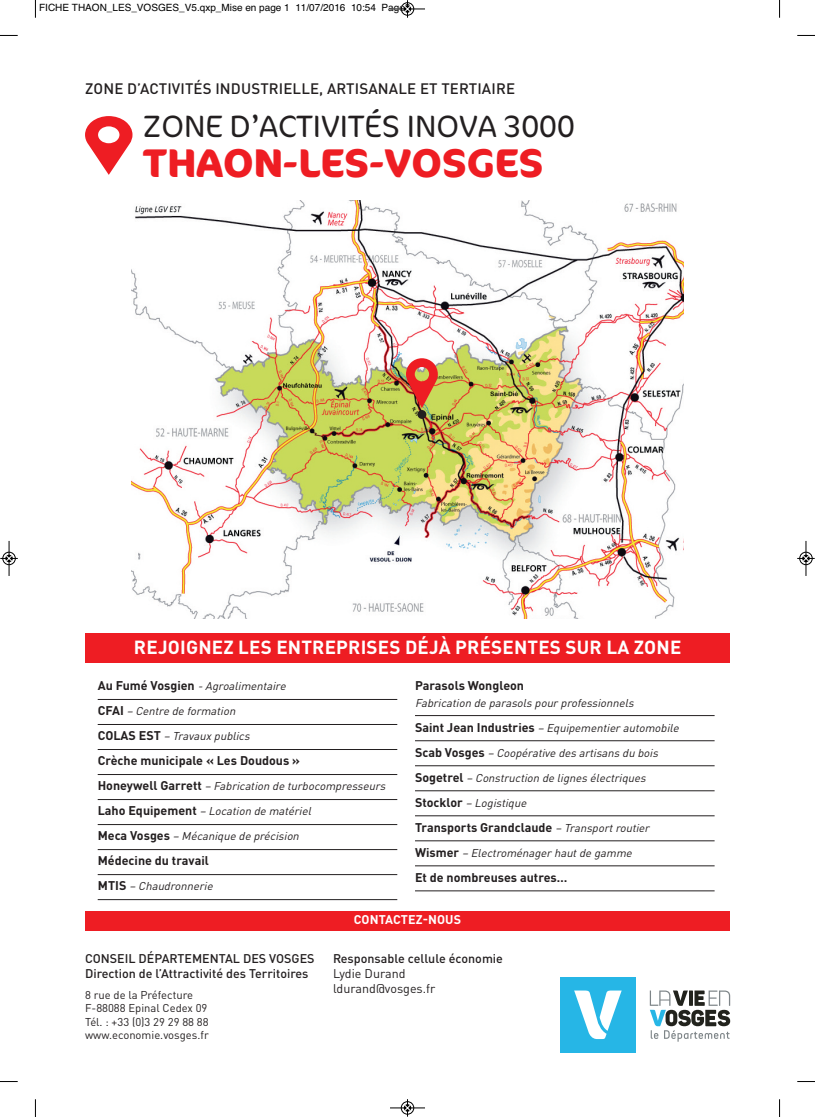
<style>
.page{position:relative;width:815px;height:1117px;background:#fff}
.page>*{position:absolute;margin:0;border:0;box-sizing:border-box;transform-origin:0 0}
.t1{font:700 40px "Cocon";color:#ee1d23}
.t2{font:300 31.25px "Cocon";color:#231f20}
.t3{font:700 18.75px "DIN Pro";letter-spacing:.01em;color:#fff}
.t4{font:500 15px "DIN Pro";letter-spacing:.01em;color:#231f20}
.t5{font:700 12.5px "DIN Pro";color:#231f20}
.t6{font:500 12.5px/15px "DIN Pro";color:#231f20}
.t7{font:12.5px/15px "DIN Pro";color:#231f20}
.t8{font:700 12.5px "DIN Pro";letter-spacing:.01em;color:#fff}
.t9{font:italic 11.25px "DIN Pro";color:#231f20}
.t10{font:11.25px/13.5px "DIN Pro";color:#231f20}
.t11{font:10px "Helvetica";color:#000}
.s1{font-weight:700;font-style:normal;font-size:12.5px}
.s2{font-weight:400;font-style:italic;font-size:11.25px}
</style>
<div class="page">
<div style="left:85px;top:911px;width:645px;height:19px;background:#ee1d23"></div>
<svg style="left:650px;top:990px;width:80px;height:51px"></svg>
<div style="left:560px;top:976px;width:76px;height:76px;background:#26b6e6"></div>
<svg style="left:574px;top:990px;width:48px;height:48px"></svg>
<svg style="left:85px;top:116px;width:47px;height:59px"></svg>
<img style="left:132px;top:200px;width:552px;height:418px">
<svg style="left:406px;top:358px;width:32px;height:50px;background:#d96d47"></svg>
<hr style="left:98px;top:699px;width:299px;height:1px;background:#231f20">
<hr style="left:98px;top:724px;width:299px;height:1px;background:#231f20">
<hr style="left:98px;top:749px;width:299px;height:1px;background:#231f20">
<hr style="left:98px;top:774px;width:299px;height:1px;background:#231f20">
<hr style="left:98px;top:799px;width:299px;height:1px;background:#231f20">
<hr style="left:98px;top:824px;width:299px;height:1px;background:#231f20">
<hr style="left:98px;top:849px;width:299px;height:1px;background:#231f20">
<hr style="left:98px;top:874px;width:299px;height:1px;background:#231f20">
<hr style="left:98px;top:899px;width:299px;height:1px;background:#231f20">
<hr style="left:415px;top:715px;width:300px;height:1px;background:#231f20">
<hr style="left:415px;top:740px;width:300px;height:1px;background:#231f20">
<hr style="left:415px;top:765px;width:300px;height:1px;background:#231f20">
<hr style="left:415px;top:790px;width:300px;height:1px;background:#231f20">
<hr style="left:415px;top:815px;width:300px;height:1px;background:#231f20">
<hr style="left:415px;top:840px;width:300px;height:1px;background:#231f20">
<hr style="left:415px;top:865px;width:300px;height:1px;background:#231f20">
<hr style="left:415px;top:890px;width:300px;height:1px;background:#231f20">
<div style="left:85px;top:633px;width:645px;height:29px;background:#ee1d23"></div>
<div style="left:417px;top:410px;width:9px;height:9px;background:#231f20;border-radius:50%"></div>
<svg style="left:35px;top:0;width:1px;height:18px"></svg>
<svg style="left:0;top:35px;width:18px;height:1px"></svg>
<svg style="left:779px;top:0;width:1px;height:18px"></svg>
<svg style="left:797px;top:35px;width:18px;height:1px"></svg>
<svg style="left:35px;top:1099px;width:1px;height:17px"></svg>
<svg style="left:779px;top:1099px;width:1px;height:17px"></svg>
<div style="left:401px;top:2px;width:13px;height:14px;border:1px solid #fff;border-radius:50%"></div>
<hr style="left:390px;top:9px;width:35px;height:1px;background:#000">
<div style="left:401px;top:3px;width:13px;height:12px;border:1px solid #000;border-radius:50%"></div>
<svg style="left:404px;top:0;width:7px;height:18px"></svg>
<div style="left:401px;top:1100px;width:13px;height:14px;border:1px solid #fff;border-radius:50%"></div>
<hr style="left:390px;top:1107px;width:35px;height:1px;background:#000">
<div style="left:401px;top:1101px;width:13px;height:12px;border:1px solid #000;border-radius:50%"></div>
<svg style="left:404px;top:1099px;width:7px;height:17px"></svg>
<div style="left:2px;top:551px;width:14px;height:14px;border:1px solid #fff;border-radius:50%"></div>
<hr style="left:9px;top:541px;width:1px;height:35px;background:#000">
<div style="left:3px;top:552px;width:12px;height:12px;border:1px solid #000;border-radius:50%"></div>
<svg style="left:0;top:555px;width:18px;height:6px"></svg>
<div style="left:799px;top:551px;width:14px;height:14px;border:1px solid #fff;border-radius:50%"></div>
<hr style="left:806px;top:541px;width:1px;height:35px;background:#000">
<div style="left:800px;top:552px;width:12px;height:12px;border:1px solid #000;border-radius:50%"></div>
<svg style="left:797px;top:555px;width:18px;height:6px"></svg>
<p class="t11" style="left:39px;top:2px;width:373px">FICHE THAON_LES_VOSGES_V5.qxp_Mise en page 1 11/07/2016 10:54 Page2</p>
<h3 class="t4" style="left:85px;top:83px;width:431px">ZONE D’ACTIVITÉS INDUSTRIELLE, ARTISANALE ET TERTIAIRE</h3>
<h2 class="t2" style="left:143px;top:108px;width:433px">ZONE D’ACTIVITÉS INOVA 3000</h2>
<h1 class="t1" style="left:143px;top:140px;width:402px">THAON-LES-VOSGES</h1>
<h3 class="t3" style="left:134px;top:640px;width:549px">REJOIGNEZ LES ENTREPRISES DÉJÀ PRÉSENTES SUR LA ZONE</h3>
<p class="t9" style="left:98px;top:682px;width:192px"><span class="s1">Au Fumé Vosgien</span> - Agroalimentaire</p>
<p class="t9" style="left:98px;top:707px;width:141px"><span class="s1">C FA I</span> – Centre de formation</p>
<p class="t9" style="left:98px;top:732px;width:156px"><span class="s1">C O LAS E S T</span> – Travaux publics</p>
<p class="t5" style="left:98px;top:756px;width:204px">Crèche municipale « Les Doudous »</p>
<p class="t9" style="left:98px;top:782px;width:291px"><span class="s1">H o n eywe l l G a r re t t</span> – Fabrication de turbocompresseurs</p>
<p class="t9" style="left:98px;top:807px;width:217px"><span class="s1">Laho Equipement</span> –Locationdematériel</p>
<p class="t9" style="left:98px;top:832px;width:205px"><span class="s1">M e ca Vos g es</span> – Mécanique de précision</p>
<p class="t5" style="left:98px;top:856px;width:113px">Médecine du travail</p>
<p class="t9" style="left:98px;top:882px;width:119px"><span class="s1">M T I S</span> – Chaudronnerie</p>
<p class="t5" style="left:415px;top:681px;width:111px">Parasols Wongleon</p>
<p class="t9" style="left:415px;top:698px;width:222px">Fabrication de parasols pour professionnels</p>
<p class="t9" style="left:415px;top:723px;width:267px"><span class="s1">Saint Jean Industries</span> – Equipementier automobile</p>
<p class="t9" style="left:415px;top:748px;width:247px"><span class="s1">S c a b Vo s g e s</span> – Coopérative des artisans du bois</p>
<p class="t9" style="left:415px;top:773px;width:235px"><span class="s1">S o g e t re l</span> – Construction de lignes électriques</p>
<p class="t9" style="left:415px;top:798px;width:115px"><span class="s1">Stocklor</span> – Logistique</p>
<p class="t5" style="left:415px;top:822px;width:238px">Transports Grandclaude <span class="s2">–Transportroutier</span></p>
<p class="t9" style="left:415px;top:848px;width:221px"><span class="s1">W i s m e r</span> – Electroménager haut de gamme</p>
<p class="t5" style="left:415px;top:872px;width:154px">Et de nombreuses autres…</p>
<p class="t6" style="left:85px;top:951px;width:231px">CONSEIL DÉPARTEMENTAL DES VOSGES<br>Direction de l’Attractivité des Territoires</p>
<p class="t10" style="left:85px;top:988px;width:125px">8 rue de la Préfecture<br>F-88088 Epinal Cedex 09<br>Tél. : +33 (0)3 29 29 88 88 www.economie.vosges.fr</p>
<p class="t8" style="left:354px;top:915px;width:109px">CONTACTEZ-NOUS</p>
<p class="t6" style="left:333px;top:951px;width:171px">Responsable cellule économie</p>
<p class="t7" style="left:333px;top:966px;width:104px">Lydie Durand ldurand@vosges.fr</p>
</div>
